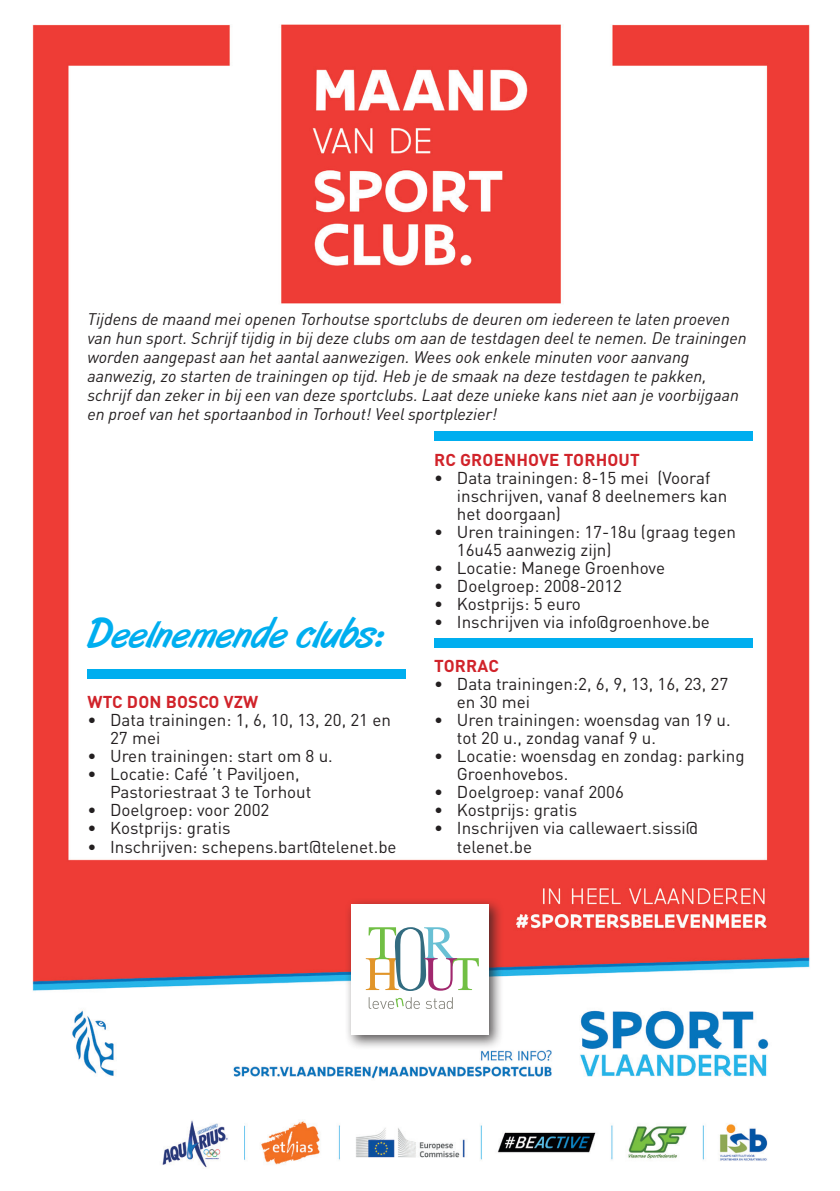
<style>
.page{position:relative;width:840px;height:1191px;background:#fff}
.page>*{position:absolute;margin:0;border:0;box-sizing:border-box;transform-origin:0 0}
.t1{font:40px "Art Brush";color:#00aeef}
.t2{font:17px/18px "DINOT";color:#231f20}
.t3{font:700 17px "DINOT";letter-spacing:.01em;color:#d1232a}
.t4{font:italic 16.6px/19px "DINOT";color:#231f20}
</style>
<div class="page">
<img style="left:32px;top:24px;width:778px;height:1144px">
<div style="left:87px;top:669px;width:318px;height:9px;background:#00aeef"></div>
<div style="left:434px;top:432px;width:318px;height:9px;background:#00aeef"></div>
<div style="left:434px;top:638px;width:318px;height:9px;background:#00aeef"></div>
<div style="left:344px;top:897px;width:160px;height:153px;background:#231f20;opacity:.75"></div>
<div style="left:353px;top:904px;width:135px;height:131px;background:#fff"></div>
<svg style="left:365px;top:927px;width:113px;height:64px"></svg>
<svg style="left:425px;top:998px;width:27px;height:11px"></svg>
<svg style="left:368px;top:997px;width:51px;height:12px"></svg>
<p class="t4" style="left:87px;top:308px;width:660px">Tijdens de maand mei openen Torhoutse sportclubs de deuren om iedereen te laten proeven van hun sport. Schrijf tijdig in bij deze clubs om aan de testdagen deel te nemen. De trainingen worden aangepast aan het aantal aanwezigen. Wees ook enkele minuten voor aanvang aanwezig, zo starten de trainingen op tijd. Heb je de smaak na deze testdagen te pakken, schrijf dan zeker in bij een van deze sportclubs. Laat deze unieke kans niet aan je voorbijgaan en proef van het sportaanbod in Torhout! Veel sportplezier!</p>
<h1 class="t1" style="left:87px;top:612px;width:298px">Deelnemende clubs:</h1>
<p class="t3" style="left:87px;top:690px;width:172px">WTC DON BOSCO VZW</p>
<p class="t2" style="left:110px;top:710px;width:282px;text-indent:-23px">• Data trainingen: 1, 6, 10, 13, 20, 21 en<br>27 mei</p>
<p class="t2" style="left:87px;top:746px;width:247px">• Uren trainingen: start om 8 u.</p>
<p class="t2" style="left:110px;top:764px;width:203px;text-indent:-23px">• Locatie: Café ’t Paviljoen,<br>Pastoriestraat 3 te Torhout</p>
<p class="t2" style="left:87px;top:800px;width:183px">• Doelgroep: voor 2002</p>
<p class="t2" style="left:87px;top:818px;width:144px">• Kostprijs: gratis</p>
<p class="t2" style="left:87px;top:837px;width:310px">• Inschrijven: schepens.bart@telenet.be</p>
<p class="t3" style="left:434px;top:448px;width:207px">RC GROENHOVE TORHOUT</p>
<p class="t2" style="left:456px;top:468px;width:272px;text-indent:-23px">• Data trainingen: 8-15 mei (Vooraf inschrijven, vanaf 8 deelnemers kan het doorgaan)</p>
<p class="t2" style="left:456px;top:522px;width:280px;text-indent:-23px">• Uren trainingen: 17-18u (graag tegen<br>16u45 aanwezig zijn)</p>
<p class="t2" style="left:434px;top:558px;width:232px">• Locatie: Manege Groenhove</p>
<p class="t2" style="left:434px;top:576px;width:189px">• Doelgroep: 2008-2012</p>
<p class="t2" style="left:434px;top:594px;width:148px">• Kostprijs: 5 euro</p>
<p class="t2" style="left:434px;top:612px;width:277px">• Inschrijven via info@groenhove.be</p>
<p class="t3" style="left:434px;top:654px;width:66px">TORRAC</p>
<p class="t2" style="left:456px;top:673px;width:273px;text-indent:-23px">• Data trainingen:2, 6, 9, 13, 16, 23, 27 en 30 mei</p>
<p class="t2" style="left:456px;top:709px;width:275px;text-indent:-23px">• Uren trainingen: woensdag van 19 u. tot 20 u., zondag vanaf 9 u.</p>
<p class="t2" style="left:456px;top:745px;width:289px;text-indent:-23px">• Locatie: woensdag en zondag: parking<br>Groenhovebos.</p>
<p class="t2" style="left:434px;top:781px;width:191px">• Doelgroep: vanaf 2006</p>
<p class="t2" style="left:434px;top:799px;width:144px">• Kostprijs: gratis</p>
<p class="t2" style="left:456px;top:818px;width:242px;line-height:18.8px;text-indent:-23px">• Inschrijven via callewaert.sissi@ telenet.be</p>
</div>
